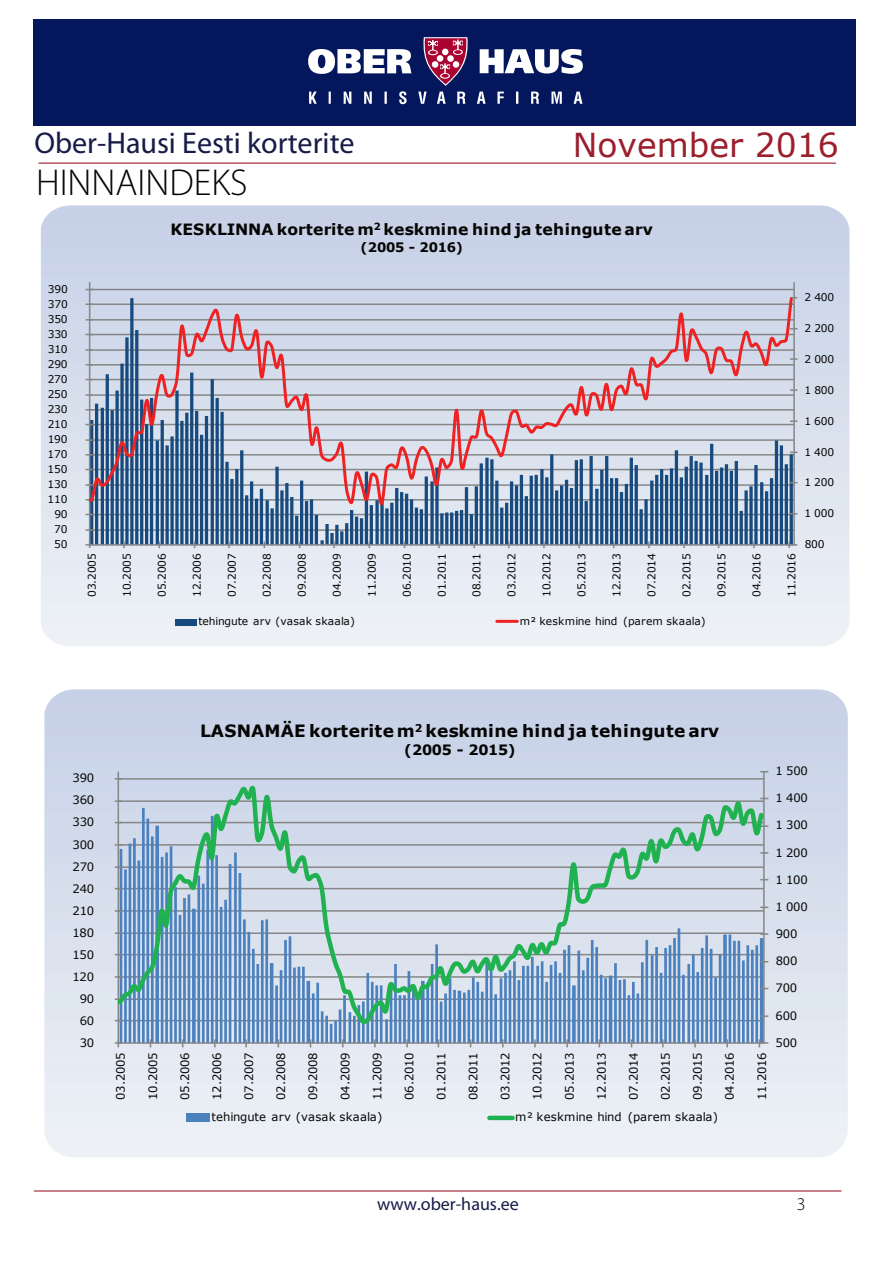
<style>
.page{position:relative;width:893px;height:1263px;background:#fff}
.page>*{position:absolute;margin:0;border:0;box-sizing:border-box;transform-origin:0 0}
.t1{font:300 37.5px "Myriad Pro";color:#040503}
.t2{font:33px "Verdana";color:#9b1f2d}
.t3{font:30px "Myriad Pro";color:#161b47}
.t4{font:18px "Myriad Pro";color:#161b47}
.t5{font:300 18px "Myriad Pro";color:#040503}
.t6{font:700 16.95px "Verdana";letter-spacing:.02em;color:#050504}
.t7{font:700 15.6px "Verdana";letter-spacing:.02em;color:#050504}
.t8{font:700 14.25px "Verdana";letter-spacing:-.025em;color:#050504}
.t9{font:700 13.05px "Verdana";letter-spacing:-.025em;color:#050504}
.t10{font:11.55px "Verdana";letter-spacing:-.02em;color:#050504}
.t11{font:11.55px "Verdana";letter-spacing:.015em;color:#050504}
.t12{font:10.65px "Verdana";letter-spacing:-.02em;color:#050504}
.t13{font:10.65px "Verdana";letter-spacing:.015em;color:#050504}
</style>
<div class="page">
<hr style="left:39px;top:163px;width:796px;height:1px;background:#9b1f2d">
<hr style="left:34px;top:1190px;width:807px;height:2px;background:#9b1f2d">
<img style="left:44px;top:689px;width:803px;height:468px">
<img style="left:41px;top:205px;width:808px;height:441px">
<div style="left:33px;top:19px;width:822px;height:107px;background:#04175c"></div>
<svg style="left:308px;top:37px;width:275px;height:67px"></svg>
<hr style="left:90px;top:289px;width:704px;height:1px;background:#868686">
<hr style="left:90px;top:514px;width:704px;height:1px;background:#868686">
<hr style="left:90px;top:529px;width:704px;height:2px;background:#868686">
<svg style="left:90px;top:505px;width:702px;height:39px;background:#5e80a4"></svg>
<hr style="left:793px;top:282px;width:1px;height:263px;background:#868686">
<hr style="left:89px;top:282px;width:1px;height:263px;background:#868686">
<svg style="left:85px;top:529px;width:8px;height:2px"></svg>
<hr style="left:90px;top:544px;width:704px;height:2px;background:#868686">
<svg style="left:788px;top:542px;width:9px;height:6px"></svg>
<svg style="left:85px;top:542px;width:8px;height:6px"></svg>
<svg style="left:89px;top:296px;width:705px;height:209px;background:#b9bbcc"></svg>
<div style="left:175px;top:619px;width:22px;height:6px;background:#174a7e"></div>
<hr style="left:497px;top:620px;width:20px;height:3px;background:#ee2123">
<hr style="left:118px;top:778px;width:645px;height:2px;background:#868686">
<svg style="left:120px;top:1029px;width:643px;height:13px;background:#87a9d2"></svg>
<hr style="left:763px;top:772px;width:1px;height:271px;background:#868686">
<hr style="left:117px;top:772px;width:2px;height:271px;background:#868686">
<hr style="left:118px;top:1042px;width:645px;height:2px;background:#868686">
<svg style="left:758px;top:1039px;width:10px;height:8px"></svg>
<svg style="left:726px;top:1039px;width:2px;height:8px"></svg>
<svg style="left:630px;top:1039px;width:2px;height:8px"></svg>
<svg style="left:598px;top:1039px;width:2px;height:8px"></svg>
<svg style="left:566px;top:1039px;width:2px;height:8px"></svg>
<svg style="left:437px;top:1039px;width:2px;height:8px"></svg>
<svg style="left:406px;top:1039px;width:2px;height:8px"></svg>
<svg style="left:277px;top:1039px;width:2px;height:8px"></svg>
<svg style="left:245px;top:1039px;width:2px;height:8px"></svg>
<svg style="left:214px;top:1039px;width:2px;height:8px"></svg>
<svg style="left:115px;top:1039px;width:7px;height:8px"></svg>
<svg style="left:118px;top:784px;width:646px;height:245px;background:#aec5d6"></svg>
<div style="left:187px;top:1114px;width:23px;height:8px;background:#4c81bf"></div>
<hr style="left:489px;top:1116px;width:23px;height:4px;background:#20b150">
<h3 class="t3" style="left:34px;top:125px;width:322px">Ober-Hausi Eesti korterite</h3>
<h2 class="t2" style="left:572px;top:132px;width:267px">November 2016</h2>
<h1 class="t1" style="left:36px;top:160px;width:213px">HINNAINDEKS</h1>
<p class="t12" style="left:48px;top:285px;width:21px">390</p>
<p class="t12" style="left:48px;top:300px;width:21px">370</p>
<p class="t12" style="left:48px;top:315px;width:21px">350</p>
<p class="t12" style="left:48px;top:330px;width:21px">330</p>
<p class="t12" style="left:48px;top:345px;width:21px">310</p>
<p class="t12" style="left:48px;top:360px;width:21px">290</p>
<p class="t12" style="left:48px;top:375px;width:21px">270</p>
<p class="t12" style="left:48px;top:390px;width:21px">250</p>
<p class="t12" style="left:48px;top:405px;width:21px">230</p>
<p class="t12" style="left:48px;top:420px;width:21px">210</p>
<p class="t12" style="left:48px;top:435px;width:21px">190</p>
<p class="t12" style="left:48px;top:450px;width:21px">170</p>
<p class="t12" style="left:48px;top:465px;width:21px">150</p>
<p class="t12" style="left:48px;top:480px;width:21px">130</p>
<p class="t12" style="left:48px;top:495px;width:21px">110</p>
<p class="t12" style="left:54px;top:510px;width:15px">90</p>
<p class="t12" style="left:54px;top:525px;width:15px">70</p>
<p class="t12" style="left:54px;top:540px;width:15px">50</p>
<h3 class="t7" style="left:170px;top:223px;width:484px">KESKLINNA korterite m<sup>2</sup> keskmine hind ja tehingute arv</h3>
<p class="t9" style="left:360px;top:242px;width:104px">(2005 - 2016)</p>
<p class="t12" style="left:88px;top:597px;width:45px;rotate:-90deg">03.2005</p>
<p class="t12" style="left:123px;top:597px;width:45px;rotate:-90deg">10.2005</p>
<p class="t12" style="left:158px;top:597px;width:45px;rotate:-90deg">05.2006</p>
<p class="t12" style="left:193px;top:597px;width:45px;rotate:-90deg">12.2006</p>
<p class="t12" style="left:228px;top:597px;width:45px;rotate:-90deg">07.2007</p>
<p class="t12" style="left:263px;top:597px;width:45px;rotate:-90deg">02.2008</p>
<p class="t12" style="left:298px;top:597px;width:45px;rotate:-90deg">09.2008</p>
<p class="t12" style="left:332px;top:597px;width:45px;rotate:-90deg">04.2009</p>
<p class="t12" style="left:367px;top:597px;width:45px;rotate:-90deg">11.2009</p>
<p class="t12" style="left:402px;top:597px;width:45px;rotate:-90deg">06.2010</p>
<p class="t12" style="left:437px;top:597px;width:45px;rotate:-90deg">01.2011</p>
<p class="t12" style="left:472px;top:597px;width:45px;rotate:-90deg">08.2011</p>
<p class="t12" style="left:507px;top:597px;width:45px;rotate:-90deg">03.2012</p>
<p class="t12" style="left:542px;top:597px;width:45px;rotate:-90deg">10.2012</p>
<p class="t12" style="left:577px;top:597px;width:45px;rotate:-90deg">05.2013</p>
<p class="t12" style="left:612px;top:597px;width:45px;rotate:-90deg">12.2013</p>
<p class="t12" style="left:647px;top:597px;width:45px;rotate:-90deg">07.2014</p>
<p class="t12" style="left:682px;top:597px;width:45px;rotate:-90deg">02.2015</p>
<p class="t12" style="left:717px;top:597px;width:45px;rotate:-90deg">09.2015</p>
<p class="t12" style="left:752px;top:597px;width:45px;rotate:-90deg">04.2016</p>
<p class="t12" style="left:787px;top:597px;width:45px;rotate:-90deg">11.2016</p>
<p class="t13" style="left:198px;top:617px;width:158px">tehingute arv (vasak skaala)</p>
<p class="t13" style="left:519px;top:617px;width:187px">m² keskmine hind (parem skaala)</p>
<p class="t12" style="left:804px;top:293px;width:31px">2 400</p>
<p class="t12" style="left:804px;top:324px;width:31px">2 200</p>
<p class="t12" style="left:804px;top:355px;width:31px">2 000</p>
<p class="t12" style="left:804px;top:386px;width:31px">1 800</p>
<p class="t12" style="left:804px;top:417px;width:31px">1 600</p>
<p class="t12" style="left:804px;top:447px;width:31px">1 400</p>
<p class="t12" style="left:804px;top:478px;width:31px">1 200</p>
<p class="t12" style="left:804px;top:509px;width:31px">1 000</p>
<p class="t12" style="left:804px;top:540px;width:21px">800</p>
<h3 class="t6" style="left:200px;top:724px;width:520px">LASNAMÄE korterite m<sup>2</sup> keskmine hind ja tehingute arv</h3>
<h3 class="t8" style="left:404px;top:744px;width:113px">(2005 - 2015)</h3>
<p class="t10" style="left:73px;top:774px;width:23px">390</p>
<p class="t10" style="left:73px;top:796px;width:23px">360</p>
<p class="t10" style="left:73px;top:818px;width:23px">330</p>
<p class="t10" style="left:73px;top:840px;width:23px">300</p>
<p class="t10" style="left:73px;top:862px;width:23px">270</p>
<p class="t10" style="left:73px;top:884px;width:23px">240</p>
<p class="t10" style="left:72px;top:906px;width:23px">210</p>
<p class="t10" style="left:72px;top:928px;width:23px">180</p>
<p class="t10" style="left:72px;top:950px;width:23px">150</p>
<p class="t10" style="left:72px;top:972px;width:23px">120</p>
<p class="t10" style="left:80px;top:994px;width:16px">90</p>
<p class="t10" style="left:80px;top:1016px;width:16px">60</p>
<p class="t10" style="left:80px;top:1038px;width:16px">30</p>
<p class="t10" style="left:116px;top:1100px;width:49px;rotate:-90deg">03.2005</p>
<p class="t10" style="left:148px;top:1100px;width:49px;rotate:-90deg">10.2005</p>
<p class="t10" style="left:180px;top:1100px;width:49px;rotate:-90deg">05.2006</p>
<p class="t10" style="left:212px;top:1100px;width:49px;rotate:-90deg">12.2006</p>
<p class="t10" style="left:244px;top:1100px;width:49px;rotate:-90deg">07.2007</p>
<p class="t10" style="left:276px;top:1100px;width:49px;rotate:-90deg">02.2008</p>
<p class="t10" style="left:308px;top:1100px;width:49px;rotate:-90deg">09.2008</p>
<p class="t10" style="left:340px;top:1100px;width:49px;rotate:-90deg">04.2009</p>
<p class="t10" style="left:372px;top:1100px;width:49px;rotate:-90deg">11.2009</p>
<p class="t10" style="left:404px;top:1100px;width:49px;rotate:-90deg">06.2010</p>
<p class="t10" style="left:436px;top:1100px;width:49px;rotate:-90deg">01.2011</p>
<p class="t10" style="left:469px;top:1100px;width:49px;rotate:-90deg">08.2011</p>
<p class="t10" style="left:501px;top:1100px;width:49px;rotate:-90deg">03.2012</p>
<p class="t10" style="left:533px;top:1100px;width:49px;rotate:-90deg">10.2012</p>
<p class="t10" style="left:565px;top:1100px;width:49px;rotate:-90deg">05.2013</p>
<p class="t10" style="left:597px;top:1100px;width:49px;rotate:-90deg">12.2013</p>
<p class="t10" style="left:629px;top:1100px;width:49px;rotate:-90deg">07.2014</p>
<p class="t10" style="left:661px;top:1100px;width:49px;rotate:-90deg">02.2015</p>
<p class="t10" style="left:693px;top:1100px;width:49px;rotate:-90deg">09.2015</p>
<p class="t10" style="left:725px;top:1100px;width:49px;rotate:-90deg">04.2016</p>
<p class="t10" style="left:757px;top:1100px;width:49px;rotate:-90deg">11.2016</p>
<p class="t11" style="left:212px;top:1112px;width:172px">tehingute arv (vasak skaala)</p>
<p class="t11" style="left:515px;top:1112px;width:204px">m² keskmine hind (parem skaala)</p>
<p class="t10" style="left:775px;top:766px;width:34px">1 500</p>
<p class="t10" style="left:775px;top:794px;width:34px">1 400</p>
<p class="t10" style="left:775px;top:821px;width:34px">1 300</p>
<p class="t10" style="left:775px;top:848px;width:34px">1 200</p>
<p class="t10" style="left:775px;top:875px;width:34px">1 100</p>
<p class="t10" style="left:775px;top:902px;width:34px">1 000</p>
<p class="t10" style="left:775px;top:929px;width:23px">900</p>
<p class="t10" style="left:775px;top:957px;width:23px">800</p>
<p class="t10" style="left:775px;top:984px;width:23px">700</p>
<p class="t10" style="left:775px;top:1011px;width:23px">600</p>
<p class="t10" style="left:775px;top:1038px;width:23px">500</p>
<h3 class="t4" style="left:377px;top:1193px;width:143px">www.ober-haus.ee</h3>
<h3 class="t5" style="left:797px;top:1193px;width:10px">3</h3>
</div>
